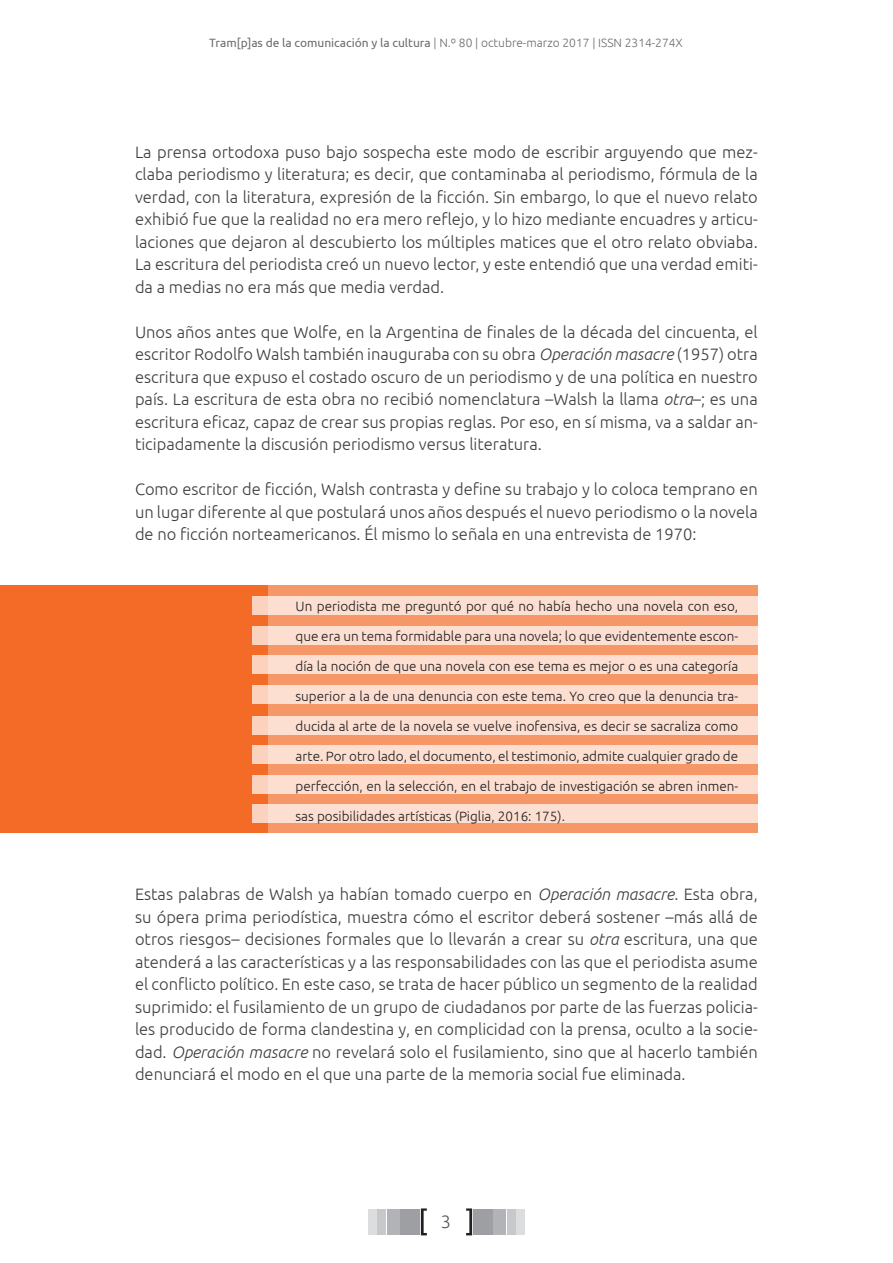
<style>
.page{position:relative;width:893px;height:1263px;background:#fff}
.page>*{position:absolute;margin:0;border:0;box-sizing:border-box;transform-origin:0 0}
.mail_autor_ficha{font:300 18px "Ubuntu";color:#57585a}
.txt_principal{font:300 16.5px/22.5px "Ubuntu";color:#3e3e3f;text-align:justify}
.cita_a_bando{font:300 13.5px "Ubuntu";color:#231f20}
.t1{font:300 12px "Ubuntu";color:#6c6d70}
.s1{font-weight:400}
.s2{font-style:italic}
</style>
<div class="page">
<div style="left:369px;top:1209px;width:8px;height:25px;background:#dcdddf"></div>
<div style="left:516px;top:1209px;width:8px;height:25px;background:#dcdddf"></div>
<div style="left:378px;top:1209px;width:8px;height:25px;background:#c7c8ca"></div>
<div style="left:507px;top:1209px;width:8px;height:25px;background:#c7c8ca"></div>
<div style="left:387px;top:1209px;width:13px;height:25px;background:#b2b3b7"></div>
<div style="left:493px;top:1209px;width:13px;height:25px;background:#b2b3b7"></div>
<div style="left:400px;top:1209px;width:20px;height:25px;background:#9d9fa2"></div>
<div style="left:473px;top:1209px;width:20px;height:25px;background:#9d9fa2"></div>
<svg style="left:421px;top:1208px;width:6px;height:27px"></svg>
<svg style="left:466px;top:1208px;width:6px;height:27px"></svg>
<div style="left:0;top:585px;width:267px;height:248px;background:#f36b26"></div>
<div style="left:267px;top:585px;width:490px;height:248px;background:#f69767"></div>
<div style="left:252px;top:596px;width:505px;height:19px;background:#fcdfd1"></div>
<div style="left:252px;top:716px;width:505px;height:19px;background:#fcdfd1"></div>
<div style="left:252px;top:626px;width:505px;height:19px;background:#fcdfd1"></div>
<div style="left:252px;top:745px;width:505px;height:19px;background:#fcdfd1"></div>
<div style="left:252px;top:656px;width:505px;height:18px;background:#fcdfd1"></div>
<div style="left:252px;top:775px;width:505px;height:19px;background:#fcdfd1"></div>
<div style="left:252px;top:685px;width:505px;height:19px;background:#fcdfd1"></div>
<div style="left:252px;top:804px;width:505px;height:19px;background:#fcdfd1"></div>
<p class="t1" style="left:209px;top:36px;width:475px"><span class="s1">Tram[p]as de la comunicación y la cultura</span> | N.º 80 | octubre-marzo 2017 | ISSN 2314-274X</p>
<p class="txt_principal" style="left:135px;top:140px;width:624px">La prensa ortodoxa puso bajo sospecha este modo de escribir arguyendo que mez&shy;claba periodismo y literatura; es decir, que contaminaba al periodismo, fórmula de la verdad, con la literatura, expresión de la ficción. Sin embargo, lo que el nuevo relato exhibió fue que la realidad no era mero reflejo, y lo hizo mediante encuadres y articu&shy;laciones que dejaron al descubierto los múltiples matices que el otro relato obviaba.<br>La escritura del periodista creó un nuevo lector, y este entendió que una verdad emiti&shy;da a medias no era más que media verdad.</p>
<p class="txt_principal" style="left:135px;top:320px;width:624px">Unos años antes que Wolfe, en la Argentina de finales de la década del cincuenta, el escritor Rodolfo Walsh también inauguraba con su obra <span class="s2">Operación masacre</span> (1957) otra escritura que expuso el costado oscuro de un periodismo y de una política en nuestro país. La escritura de esta obra no recibió nomenclatura –Walsh la llama <span class="s2">otra</span>–; es una escritura eficaz, capaz de crear sus propias reglas. Por eso, en sí misma, va a saldar an&shy;ticipadamente la discusión periodismo versus literatura.</p>
<p class="txt_principal" style="left:135px;top:477px;width:624px">Como escritor de ficción, Walsh contrasta y define su trabajo y lo coloca temprano en un lugar diferente al que postulará unos años después el nuevo periodismo o la novela de no ficción norteamericanos. Él mismo lo señala en una entrevista de 1970:</p>
<p class="cita_a_bando" style="left:296px;top:598px;width:444px">Un periodista me preguntó por qué no había hecho una novela con eso,</p>
<p class="cita_a_bando" style="left:296px;top:628px;width:444px">que era un tema formidable para una novela; lo que evidentemente escon-</p>
<p class="cita_a_bando" style="left:296px;top:658px;width:444px">día la noción de que una novela con ese tema es mejor o es una categoría</p>
<p class="cita_a_bando" style="left:296px;top:688px;width:444px">superior a la de una denuncia con este tema. Yo creo que la denuncia tra-</p>
<p class="cita_a_bando" style="left:296px;top:718px;width:444px">ducida al arte de la novela se vuelve inofensiva, es decir se sacraliza como</p>
<p class="cita_a_bando" style="left:296px;top:748px;width:444px">arte. Por otro lado, el documento, el testimonio, admite cualquier grado de</p>
<p class="cita_a_bando" style="left:296px;top:778px;width:444px">perfección, en la selección, en el trabajo de investigación se abren inmen-</p>
<p class="cita_a_bando" style="left:296px;top:808px;width:271px">sas posibilidades artísticas (Piglia, 2016: 175).</p>
<p class="txt_principal" style="left:135px;top:882px;width:624px">Estas palabras de Walsh ya habían tomado cuerpo en <span class="s2">Operación masacre</span>. Esta obra, su ópera prima periodística, muestra cómo el escritor deberá sostener –más allá de otros riesgos– decisiones formales que lo llevarán a crear su <span class="s2">otra</span> escritura, una que atenderá a las características y a las responsabilidades con las que el periodista asume el conflicto político. En este caso, se trata de hacer público un segmento de la realidad suprimido: el fusilamiento de un grupo de ciudadanos por parte de las fuerzas policia&shy;les producido de forma clandestina y, en complicidad con la prensa, oculto a la socie&shy;dad. <span class="s2">Operación masacre</span> no revelará solo el fusilamiento, sino que al hacerlo también denunciará el modo en el que una parte de la memoria social fue eliminada.</p>
<p class="mail_autor_ficha" style="left:441px;top:1211px;width:12px">3</p>
</div>
